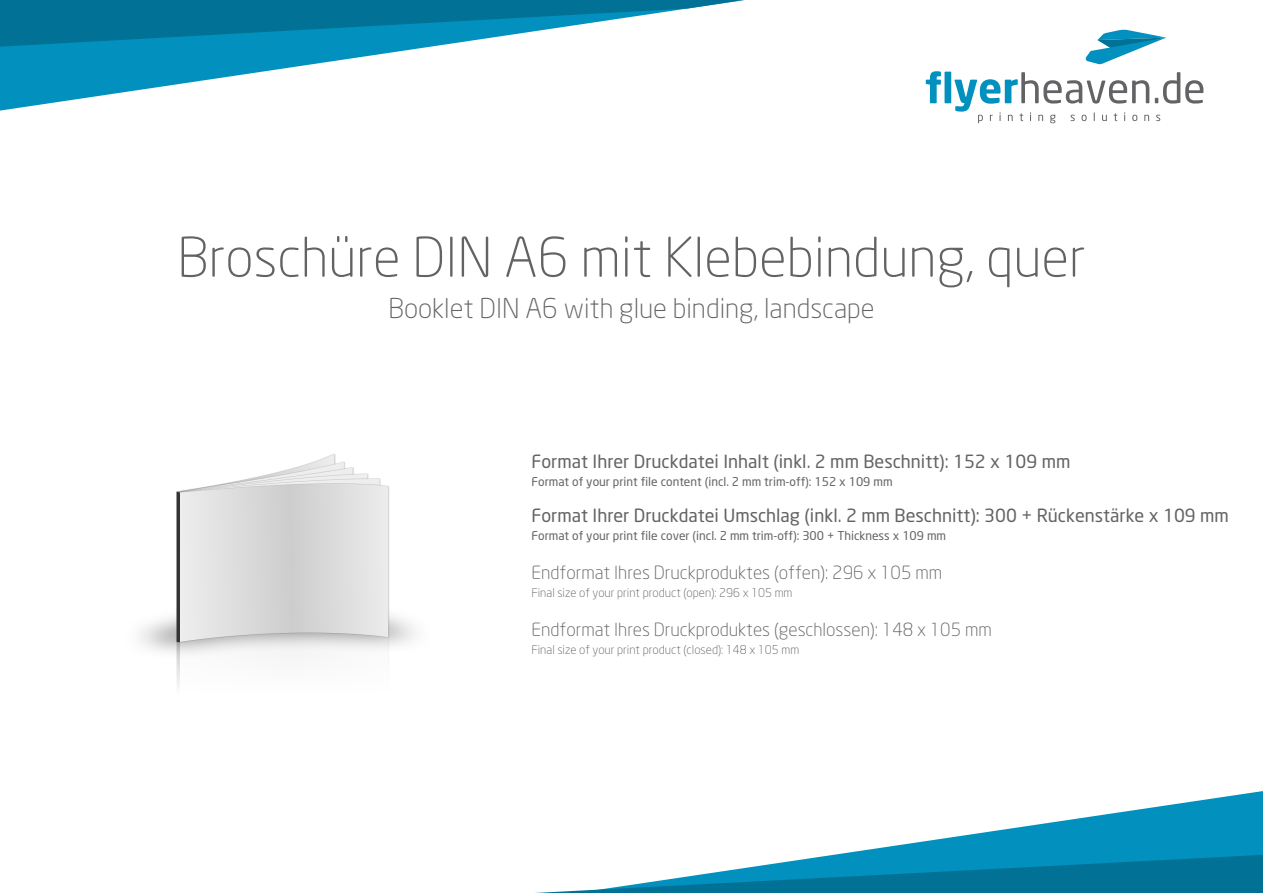
<style>
.page{position:relative;width:1263px;height:893px;background:#fff}
.page>*{position:absolute;margin:0;border:0;box-sizing:border-box;transform-origin:0 0}
.t1{font:300 54px "Neo Sans";color:#636366}
.t2{font:300 27px "Neo Sans";color:#636366}
.t3{font:18px "Neo Sans";color:#636366}
.t4{font:300 18px "Neo Sans";color:#636366}
.t5{font:12px "Neo Sans";color:#636366}
.t6{font:300 12px "Neo Sans";color:#636366}
</style>
<div class="page">
<svg style="left:0;top:47px;width:428px;height:64px"></svg>
<svg style="left:0;top:0;width:744px;height:47px"></svg>
<svg style="left:1085px;top:29px;width:81px;height:35px"></svg>
<svg style="left:1156px;top:115px;width:4px;height:6px"></svg>
<svg style="left:1155px;top:72px;width:48px;height:32px"></svg>
<svg style="left:926px;top:71px;width:15px;height:32px"></svg>
<div style="left:944px;top:72px;width:7px;height:31px;background:#0291be"></div>
<svg style="left:954px;top:72px;width:195px;height:51px"></svg>
<svg style="left:833px;top:791px;width:430px;height:64px"></svg>
<svg style="left:535px;top:855px;width:728px;height:38px"></svg>
<img style="left:140px;top:454px;width:275px;height:231px">
<h1 class="t1" style="left:177px;top:225px;width:910px">Broschüre DIN A6 mit Klebebindung, quer</h1>
<h2 class="t2" style="left:388px;top:292px;width:488px">Booklet DIN A6 with glue binding, landscape</h2>
<p class="t3" style="left:531px;top:450px;width:540px">Format Ihrer Druckdatei Inhalt (inkl. 2 mm Beschnitt): 152 x 109 mm</p>
<p class="t5" style="left:531px;top:474px;width:363px">Format of your print file content (incl. 2 mm trim-off): 152 x 109 mm</p>
<p class="t3" style="left:531px;top:504px;width:699px">Format Ihrer Druckdatei Umschlag (inkl. 2 mm Beschnitt): 300 + Rückenstärke x 109 mm</p>
<p class="t5" style="left:531px;top:528px;width:416px">Format of your print file cover (incl. 2 mm trim-off): 300 + Thickness x 109 mm</p>
<p class="t4" style="left:531px;top:561px;width:412px">Endformat Ihres Druckproduktes (offen): 296 x 105 mm</p>
<p class="t6" style="left:531px;top:585px;width:262px">Final size of your print product (open): 296 x 105 mm</p>
<p class="t4" style="left:531px;top:618px;width:462px">Endformat Ihres Druckproduktes (geschlossen): 148 x 105 mm</p>
<p class="t6" style="left:531px;top:642px;width:269px">Final size of your print product (closed): 148 x 105 mm</p>
</div>
